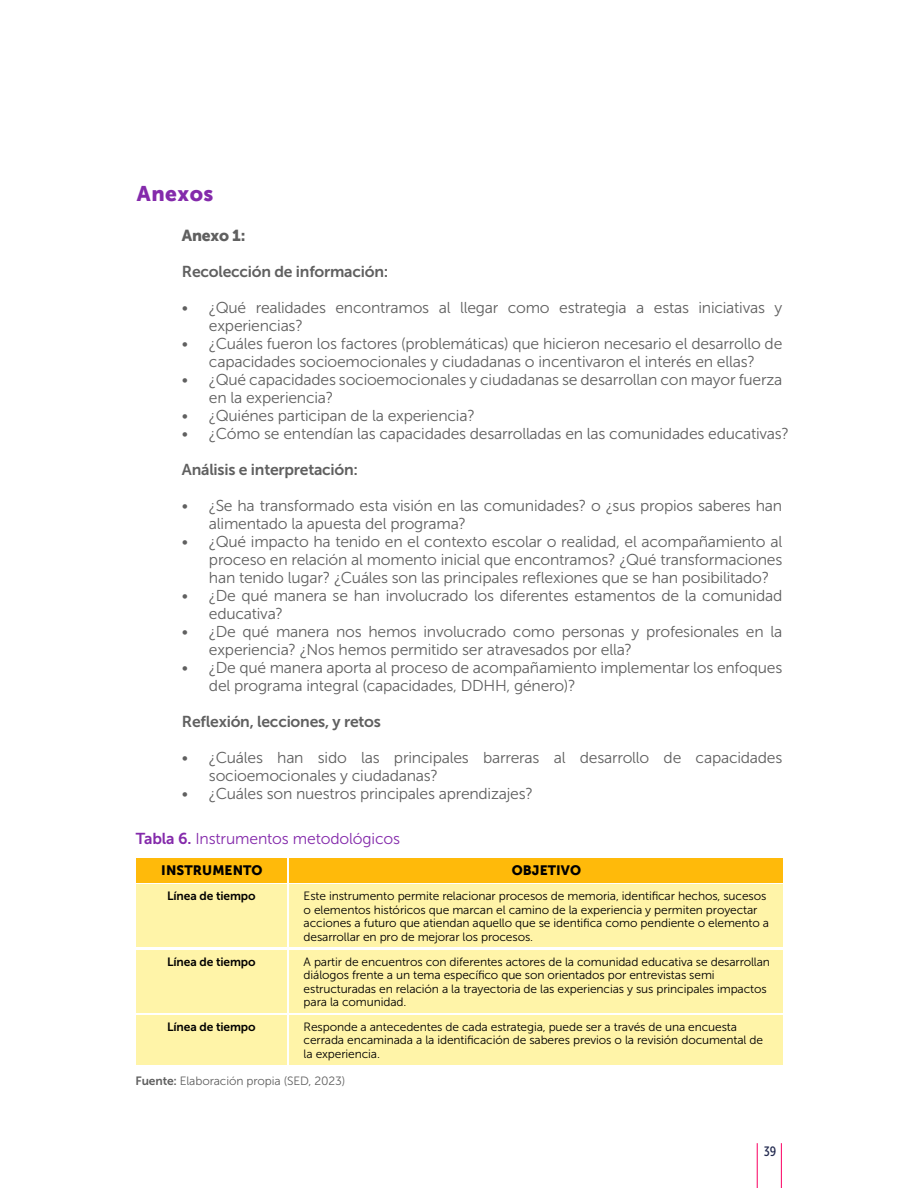
<style>
.page{position:relative;width:918px;height:1188px;background:#fff}
.page>*{position:absolute;margin:0;border:0;box-sizing:border-box;transform-origin:0 0}
.t1{font:21px "Museo Sans 900";letter-spacing:.025em;color:#842aab}
.t2{font:15.75px/18px "Museo Sans 300";letter-spacing:-.015em;color:#606060}
.t3{font:15.75px "Museo Sans 700";letter-spacing:-.015em;color:#606060}
.t4{font:15.75px "Museo Sans 300";letter-spacing:-.01em;color:#842aab}
.t5{font:15.75px "Museo Sans 900";letter-spacing:-.015em;color:#606060}
.t6{font:13.5px "Museo Sans 900";letter-spacing:.01em;color:#000}
.t7{font:13.5px "Museo Sans Cond 500";color:#232a50}
.t8{font:12px/13.5px "Museo Sans 300";letter-spacing:-.01em;color:#000}
.t9{font:12px "Museo Sans 700";letter-spacing:-.01em;color:#000}
.t10{font:12px "Museo Sans 300";letter-spacing:-.01em;color:#606060}
.s1{font-family:"Museo Sans 700"}
</style>
<div class="page">
<div style="left:136px;top:858px;width:150px;height:25px;background:#ffba0a"></div>
<div style="left:289px;top:858px;width:493px;height:25px;background:#ffba0a"></div>
<div style="left:136px;top:885px;width:150px;height:62px;background:#fff4a8"></div>
<div style="left:289px;top:885px;width:493px;height:62px;background:#fff4a8"></div>
<div style="left:136px;top:950px;width:150px;height:63px;background:#fff4a8"></div>
<div style="left:289px;top:950px;width:493px;height:63px;background:#fff4a8"></div>
<div style="left:136px;top:1015px;width:150px;height:50px;background:#fff4a8"></div>
<div style="left:289px;top:1015px;width:493px;height:50px;background:#fff4a8"></div>
<hr style="left:781px;top:1143px;width:1px;height:45px;background:#fb1a72">
<hr style="left:757px;top:1143px;width:1px;height:45px;background:#fb1a72">
<h1 class="t1" style="left:137px;top:181px;width:78px">Anexos</h1>
<p class="t5" style="left:182px;top:227px;width:65px">Anexo 1:</p>
<p class="t3" style="left:182px;top:263px;width:208px">Recolección de información:</p>
<p class="t2" style="left:209px;top:299px;width:575px;text-indent:-27px">• ¿Qué realidades encontramos al llegar como estrategia a estas iniciativas y experiencias?</p>
<p class="t2" style="left:182px;top:335px;width:602px;text-align:center">• ¿Cuáles fueron los factores (problemáticas) que hicieron necesario el desarrollo de capacidades socioemocionales y ciudadanas o incentivaron el interés en ellas?</p>
<p class="t2" style="left:209px;top:371px;width:575px;text-indent:-27px">• ¿Qué capacidades socioemocionales y ciudadanas se desarrollan con mayor fuerza en la experiencia?</p>
<p class="t2" style="left:182px;top:407px;width:294px">• ¿Quiénes participan de la experiencia?</p>
<p class="t2" style="left:182px;top:425px;width:609px">• ¿Cómo se entendían las capacidades desarrolladas en las comunidades educativas?</p>
<p class="t3" style="left:182px;top:461px;width:178px">Análisis e interpretación:</p>
<p class="t2" style="left:209px;top:497px;width:575px;text-indent:-27px">• ¿Se ha transformado esta visión en las comunidades? o ¿sus propios saberes han alimentado la apuesta del programa?</p>
<p class="t2" style="left:209px;top:533px;width:575px;text-align:justify;text-indent:-27px">• ¿Qué impacto ha tenido en el contexto escolar o realidad, el acompañamiento al proceso en relación al momento inicial que encontramos? ¿Qué transformaciones han tenido lugar? ¿Cuáles son las principales reflexiones que se han posibilitado?</p>
<p class="t2" style="left:209px;top:587px;width:575px;text-indent:-27px">• ¿De qué manera se han involucrado los diferentes estamentos de la comunidad educativa?</p>
<p class="t2" style="left:209px;top:623px;width:575px;text-indent:-27px">• ¿De qué manera nos hemos involucrado como personas y profesionales en la experiencia? ¿Nos hemos permitido ser atravesados por ella?</p>
<p class="t2" style="left:209px;top:659px;width:575px;text-indent:-27px">• ¿De qué manera aporta al proceso de acompañamiento implementar los enfoques del programa integral (capacidades, DDHH, género)?</p>
<p class="t3" style="left:182px;top:713px;width:201px">Reflexión, lecciones, y retos</p>
<p class="t2" style="left:209px;top:749px;width:575px;text-indent:-27px">• ¿Cuáles han sido las principales barreras al desarrollo de capacidades socioemocionales y ciudadanas?</p>
<p class="t2" style="left:182px;top:785px;width:353px">• ¿Cuáles son nuestros principales aprendizajes?</p>
<p class="t4" style="left:136px;top:830px;width:266px"><span class="s1">Tabla 6.</span> Instrumentos metodológicos</p>
<p class="t6" style="left:161px;top:863px;width:103px">INSTRUMENTO</p>
<p class="t6" style="left:512px;top:863px;width:71px">OBJETIVO</p>
<p class="t9" style="left:167px;top:889px;width:90px">Línea de tiempo</p>
<p class="t8" style="left:304px;top:889px;width:467px">Este instrumento permite relacionar procesos de memoria, identificar hechos, sucesos o elementos históricos que marcan el camino de la experiencia y permiten proyectar acciones a futuro que atiendan aquello que se identifica como pendiente o elemento a desarrollar en pro de mejorar los procesos.</p>
<p class="t9" style="left:167px;top:955px;width:90px">Línea de tiempo</p>
<p class="t8" style="left:304px;top:955px;width:468px">A partir de encuentros con diferentes actores de la comunidad educativa se desarrollan diálogos frente a un tema específico que son orientados por entrevistas semi estructuradas en relación a la trayectoria de las experiencias y sus principales impactos para la comunidad.</p>
<p class="t9" style="left:167px;top:1020px;width:90px">Línea de tiempo</p>
<p class="t8" style="left:304px;top:1020px;width:461px">Responde a antecedentes de cada estrategia, puede ser a través de una encuesta cerrada encaminada a la identificación de saberes previos o la revisión documental de la experiencia.</p>
<p class="t10" style="left:136px;top:1075px;width:211px"><span class="s1">Fuente:</span> Elaboración propia (SED, 2023)</p>
<p class="t7" style="left:764px;top:1144px;width:14px">39</p>
</div>
